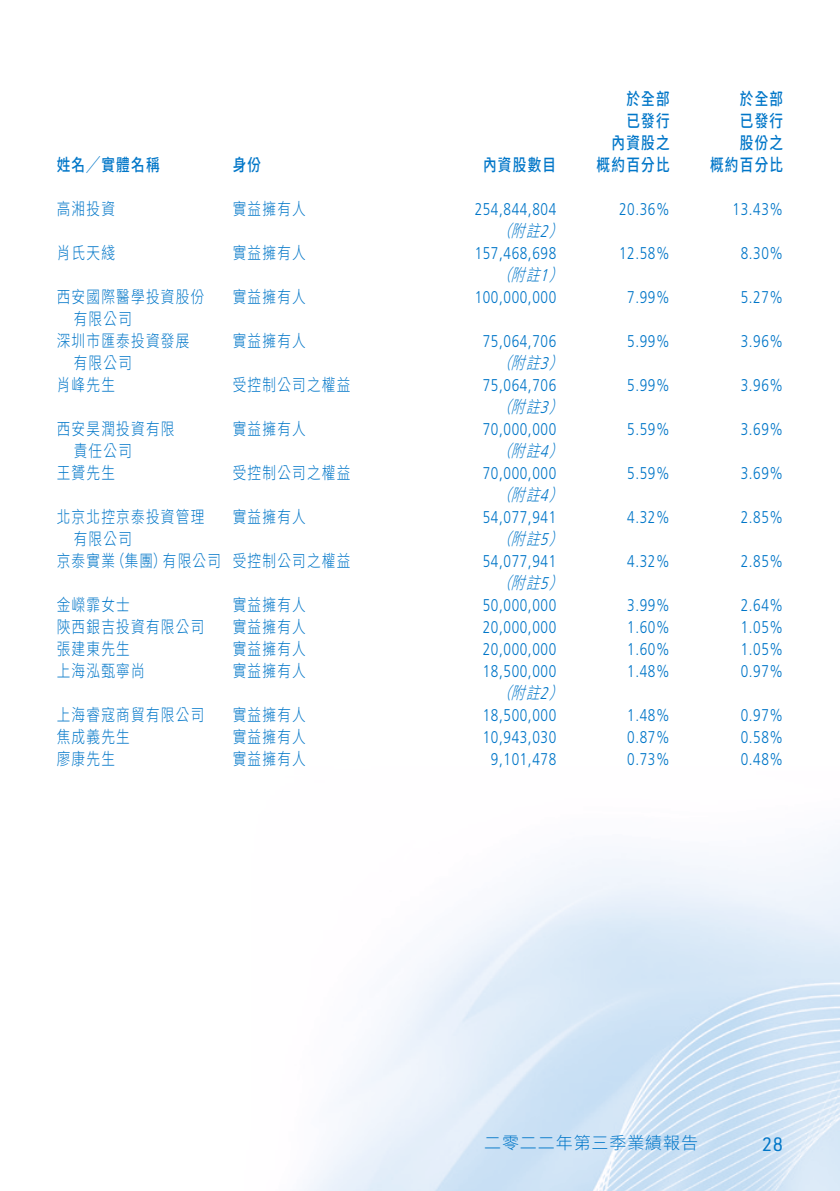
<style>
.page{position:relative;width:840px;height:1191px;background:#fff}
.page>*{position:absolute;margin:0;border:0;box-sizing:border-box;transform-origin:0 0}
.t1{font:19px "URWDIN";color:#0076c8}
.Body_Text{font:300 17px "Frutiger LT Std";letter-spacing:.045em;color:#0076c8;scale:.8 1}
.Body_Text-2{font:300 17px/22px "Source Han Sans TC";letter-spacing:.095em;color:#0076c8;scale:.8 1}
.Body_Text-3{font:italic 300 17px "Source Han Sans TC";color:#0076c8;scale:.8 1}
.Body_Text-4{font:500 17px "Source Han Sans TC";letter-spacing:.095em;color:#0076c8;scale:.8 1}
.Body_Text-5{font:300 17px "Source Han Sans TC";letter-spacing:.05em;color:#0076c8}
.s1{font-family:"Frutiger LT Std"}
</style>
<div class="page">
<img style="left:304px;top:842px;width:535px;height:349px">
<p class="Body_Text-4" style="left:57px;top:155px;width:130px">姓名╱實體名稱</p>
<p class="Body_Text-4" style="left:232px;top:155px;width:37px">身份</p>
<p class="Body_Text-4" style="left:483px;top:155px;width:93px">內資股數目</p>
<p class="Body_Text-4" style="left:626px;top:89px;width:56px">於全部</p>
<p class="Body_Text-4" style="left:626px;top:111px;width:56px">已發行</p>
<p class="Body_Text-4" style="left:611px;top:133px;width:74px">內資股之</p>
<p class="Body_Text-4" style="left:596px;top:155px;width:93px">概約百分比</p>
<p class="Body_Text-4" style="left:739px;top:89px;width:56px">於全部</p>
<p class="Body_Text-4" style="left:739px;top:111px;width:56px">已發行</p>
<p class="Body_Text-4" style="left:739px;top:133px;width:56px">股份之</p>
<p class="Body_Text-4" style="left:709px;top:155px;width:93px">概約百分比</p>
<p class="Body_Text-2" style="left:57px;top:198px;width:74px">高湘投資</p>
<p class="Body_Text-2" style="left:232px;top:198px;width:93px">實益擁有人</p>
<p class="Body_Text" style="left:474px;top:200px;width:103px">254,844,804</p>
<p class="Body_Text" style="left:618px;top:200px;width:65px">20.36%</p>
<p class="Body_Text" style="left:732px;top:200px;width:65px">13.43%</p>
<p class="Body_Text-3" style="left:497px;top:221px;width:35px">（</p>
<p class="Body_Text-3" style="left:539px;top:221px;width:46px">(<span class="s1">2</span></p>
<p class="Body_Text-3" style="left:510px;top:221px;width:53px">附註</p>
<p class="Body_Text-2" style="left:57px;top:242px;width:74px">肖氏天綫</p>
<p class="Body_Text-2" style="left:232px;top:242px;width:93px">實益擁有人</p>
<p class="Body_Text" style="left:474px;top:244px;width:103px">157,468,698</p>
<p class="Body_Text" style="left:618px;top:244px;width:65px">12.58%</p>
<p class="Body_Text" style="left:740px;top:244px;width:55px">8.30%</p>
<p class="Body_Text-3" style="left:497px;top:265px;width:35px">（</p>
<p class="Body_Text-3" style="left:539px;top:265px;width:46px">(<span class="s1">1</span></p>
<p class="Body_Text-3" style="left:510px;top:265px;width:53px">附註</p>
<p class="Body_Text-2" style="left:232px;top:286px;width:93px">實益擁有人</p>
<p class="Body_Text-2" style="left:74px;top:286px;width:164px;text-indent:-17px">西安國際醫學投資股份有限公司</p>
<p class="Body_Text" style="left:740px;top:288px;width:55px">5.27%</p>
<p class="Body_Text" style="left:627px;top:288px;width:55px">7.99%</p>
<p class="Body_Text" style="left:474px;top:288px;width:103px">100,000,000</p>
<p class="Body_Text-2" style="left:232px;top:330px;width:93px">實益擁有人</p>
<p class="Body_Text-2" style="left:74px;top:330px;width:146px;text-indent:-17px">深圳市匯泰投資發展有限公司</p>
<p class="Body_Text" style="left:482px;top:332px;width:93px">75,064,706</p>
<p class="Body_Text-3" style="left:497px;top:353px;width:35px">（</p>
<p class="Body_Text-3" style="left:539px;top:353px;width:46px">(<span class="s1">3</span></p>
<p class="Body_Text-3" style="left:510px;top:353px;width:53px">附註</p>
<p class="Body_Text-2" style="left:57px;top:374px;width:74px">肖峰先生</p>
<p class="Body_Text-2" style="left:232px;top:374px;width:149px">受控制公司之權益</p>
<p class="Body_Text" style="left:482px;top:376px;width:93px">75,064,706</p>
<p class="Body_Text-3" style="left:497px;top:397px;width:35px">（</p>
<p class="Body_Text-3" style="left:539px;top:397px;width:46px">(<span class="s1">3</span></p>
<p class="Body_Text-3" style="left:510px;top:397px;width:53px">附註</p>
<p class="Body_Text-2" style="left:232px;top:418px;width:93px">實益擁有人</p>
<p class="Body_Text-2" style="left:74px;top:418px;width:127px;text-indent:-17px">西安昊潤投資有限責任公司</p>
<p class="Body_Text" style="left:482px;top:420px;width:93px">70,000,000</p>
<p class="Body_Text-3" style="left:497px;top:441px;width:35px">（</p>
<p class="Body_Text-3" style="left:539px;top:441px;width:46px">(<span class="s1">4</span></p>
<p class="Body_Text-3" style="left:510px;top:441px;width:53px">附註</p>
<p class="Body_Text-2" style="left:57px;top:462px;width:74px">王贇先生</p>
<p class="Body_Text-2" style="left:232px;top:462px;width:149px">受控制公司之權益</p>
<p class="Body_Text" style="left:482px;top:464px;width:93px">70,000,000</p>
<p class="Body_Text-3" style="left:497px;top:485px;width:35px">（</p>
<p class="Body_Text-3" style="left:539px;top:485px;width:46px">(<span class="s1">4</span></p>
<p class="Body_Text-3" style="left:510px;top:485px;width:53px">附註</p>
<p class="Body_Text-2" style="left:232px;top:506px;width:93px">實益擁有人</p>
<p class="Body_Text-2" style="left:74px;top:506px;width:164px;text-indent:-17px">北京北控京泰投資管理有限公司</p>
<p class="Body_Text" style="left:482px;top:508px;width:93px">54,077,941</p>
<p class="Body_Text-3" style="left:497px;top:529px;width:35px">（</p>
<p class="Body_Text-3" style="left:539px;top:529px;width:46px">(<span class="s1">5</span></p>
<p class="Body_Text-3" style="left:510px;top:529px;width:53px">附註</p>
<p class="Body_Text-2" style="left:111px;top:550px;width:71px">（集團）</p>
<p class="Body_Text-2" style="left:57px;top:550px;width:74px">京泰實業</p>
<p class="Body_Text-2" style="left:163px;top:550px;width:74px">有限公司</p>
<p class="Body_Text-2" style="left:232px;top:550px;width:149px">受控制公司之權益</p>
<p class="Body_Text" style="left:482px;top:552px;width:93px">54,077,941</p>
<p class="Body_Text-3" style="left:497px;top:573px;width:35px">（</p>
<p class="Body_Text-3" style="left:539px;top:573px;width:46px">(<span class="s1">5</span></p>
<p class="Body_Text-3" style="left:510px;top:573px;width:53px">附註</p>
<p class="Body_Text-2" style="left:57px;top:594px;width:93px">金嶸霏女士</p>
<p class="Body_Text-2" style="left:232px;top:594px;width:93px">實益擁有人</p>
<p class="Body_Text" style="left:482px;top:596px;width:93px">50,000,000</p>
<p class="Body_Text-2" style="left:57px;top:616px;width:186px">陝西銀吉投資有限公司</p>
<p class="Body_Text-2" style="left:232px;top:616px;width:93px">實益擁有人</p>
<p class="Body_Text" style="left:482px;top:618px;width:93px">20,000,000</p>
<p class="Body_Text-2" style="left:57px;top:638px;width:93px">張建東先生</p>
<p class="Body_Text-2" style="left:232px;top:638px;width:93px">實益擁有人</p>
<p class="Body_Text" style="left:482px;top:640px;width:93px">20,000,000</p>
<p class="Body_Text-2" style="left:57px;top:660px;width:111px">上海泓甄寧尚</p>
<p class="Body_Text-2" style="left:232px;top:660px;width:93px">實益擁有人</p>
<p class="Body_Text" style="left:482px;top:662px;width:93px">18,500,000</p>
<p class="Body_Text-3" style="left:497px;top:683px;width:35px">（</p>
<p class="Body_Text-3" style="left:539px;top:683px;width:46px">(<span class="s1">2</span></p>
<p class="Body_Text-3" style="left:510px;top:683px;width:53px">附註</p>
<p class="Body_Text-2" style="left:57px;top:704px;width:186px">上海睿寇商貿有限公司</p>
<p class="Body_Text-2" style="left:232px;top:704px;width:93px">實益擁有人</p>
<p class="Body_Text" style="left:482px;top:706px;width:93px">18,500,000</p>
<p class="Body_Text-2" style="left:57px;top:726px;width:93px">焦成義先生</p>
<p class="Body_Text-2" style="left:232px;top:726px;width:93px">實益擁有人</p>
<p class="Body_Text" style="left:482px;top:728px;width:93px">10,943,030</p>
<p class="Body_Text-2" style="left:57px;top:748px;width:74px">廖康先生</p>
<p class="Body_Text-2" style="left:232px;top:748px;width:93px">實益擁有人</p>
<p class="Body_Text" style="left:490px;top:750px;width:83px">9,101,478</p>
<p class="Body_Text" style="left:627px;top:332px;width:55px">5.99%</p>
<p class="Body_Text" style="left:627px;top:376px;width:55px">5.99%</p>
<p class="Body_Text" style="left:627px;top:420px;width:55px">5.59%</p>
<p class="Body_Text" style="left:627px;top:464px;width:55px">5.59%</p>
<p class="Body_Text" style="left:627px;top:508px;width:55px">4.32%</p>
<p class="Body_Text" style="left:627px;top:552px;width:55px">4.32%</p>
<p class="Body_Text" style="left:627px;top:596px;width:55px">3.99%</p>
<p class="Body_Text" style="left:627px;top:618px;width:55px">1.60%</p>
<p class="Body_Text" style="left:627px;top:640px;width:55px">1.60%</p>
<p class="Body_Text" style="left:627px;top:662px;width:55px">1.48%</p>
<p class="Body_Text" style="left:627px;top:706px;width:55px">1.48%</p>
<p class="Body_Text" style="left:627px;top:728px;width:55px">0.87%</p>
<p class="Body_Text" style="left:627px;top:750px;width:55px">0.73%</p>
<p class="Body_Text" style="left:740px;top:332px;width:55px">3.96%</p>
<p class="Body_Text" style="left:740px;top:376px;width:55px">3.96%</p>
<p class="Body_Text" style="left:740px;top:420px;width:55px">3.69%</p>
<p class="Body_Text" style="left:740px;top:464px;width:55px">3.69%</p>
<p class="Body_Text" style="left:740px;top:508px;width:55px">2.85%</p>
<p class="Body_Text" style="left:740px;top:552px;width:55px">2.85%</p>
<p class="Body_Text" style="left:740px;top:596px;width:55px">2.64%</p>
<p class="Body_Text" style="left:740px;top:618px;width:55px">1.05%</p>
<p class="Body_Text" style="left:740px;top:640px;width:55px">1.05%</p>
<p class="Body_Text" style="left:740px;top:662px;width:55px">0.97%</p>
<p class="Body_Text" style="left:740px;top:706px;width:55px">0.97%</p>
<p class="Body_Text" style="left:740px;top:728px;width:55px">0.58%</p>
<p class="Body_Text" style="left:740px;top:750px;width:55px">0.48%</p>
<p class="Body_Text-5" style="left:484px;top:1133px;width:215px">二零二二年第三季業績報告</p>
<p class="t1" style="left:761px;top:1131px;width:22px">28</p>
</div>
